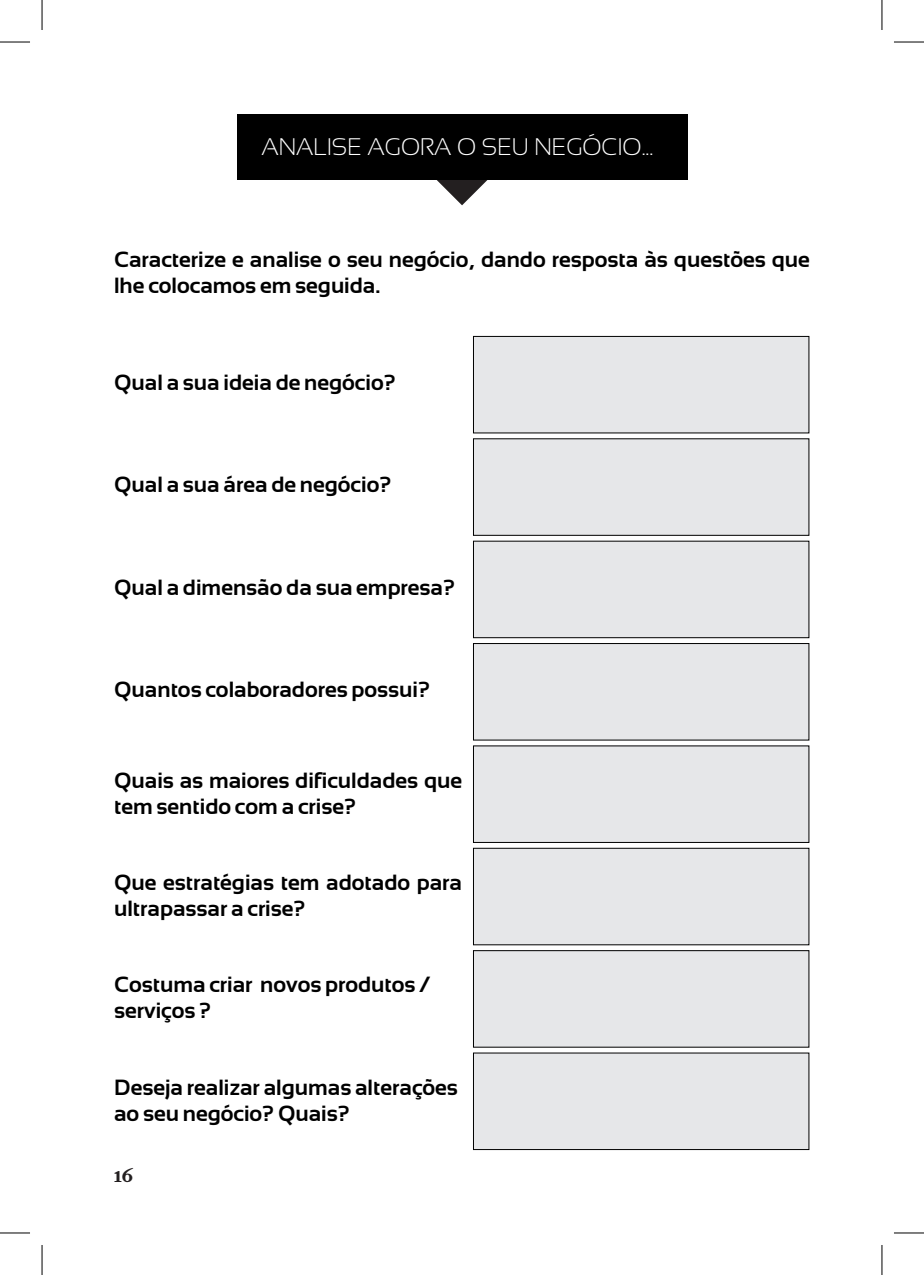
<style>
.page{position:relative;width:924px;height:1275px;background:#fff}
.page>*{position:absolute;margin:0;border:0;box-sizing:border-box;transform-origin:0 0}
.t1{font:300 24px "Sansation";color:#fff}
.t2{font:700 22px/26px "Sansation";color:#000}
.t3{font:20px "Farnham Text Semi";color:#231f20}
</style>
<div class="page">
<svg style="left:430px;top:179px;width:63px;height:26px"></svg>
<div style="left:237px;top:114px;width:450px;height:65px;background:#000"></div>
<div style="left:472px;top:336px;width:337px;height:97px;background:#e6e7e9;border:1px solid #000"></div>
<div style="left:472px;top:643px;width:337px;height:97px;background:#e6e7e9;border:1px solid #000"></div>
<div style="left:472px;top:438px;width:337px;height:98px;background:#e6e7e9;border:1px solid #000"></div>
<div style="left:472px;top:745px;width:337px;height:98px;background:#e6e7e9;border:1px solid #000"></div>
<div style="left:472px;top:950px;width:337px;height:97px;background:#e6e7e9;border:1px solid #000"></div>
<div style="left:472px;top:540px;width:337px;height:98px;background:#e6e7e9;border:1px solid #000"></div>
<div style="left:472px;top:847px;width:337px;height:98px;background:#e6e7e9;border:1px solid #000"></div>
<div style="left:472px;top:1052px;width:337px;height:98px;background:#e6e7e9;border:1px solid #000"></div>
<hr style="left:0;top:42px;width:30px;height:1px;background:#000">
<hr style="left:893px;top:42px;width:30px;height:1px;background:#000">
<hr style="left:0;top:1232px;width:30px;height:1px;background:#000">
<hr style="left:893px;top:1232px;width:30px;height:1px;background:#000">
<hr style="left:42px;top:0;width:1px;height:30px;background:#000">
<hr style="left:42px;top:1245px;width:1px;height:30px;background:#000">
<hr style="left:881px;top:0;width:1px;height:30px;background:#000">
<hr style="left:881px;top:1245px;width:1px;height:30px;background:#000">
<p class="t1" style="left:261px;top:133px;width:402px">ANALISE AGORA O SEU NEGÓCIO...…</p>
<p class="t2" style="left:114px;top:247px;width:697px">Caracterize e analise o seu negócio, dando resposta às questões que lhe colocamos em seguida.</p>
<p class="t2" style="left:114px;top:369px;width:283px">Qual a sua ideia de negócio?</p>
<p class="t2" style="left:114px;top:472px;width:279px">Qual a sua área de negócio?</p>
<p class="t2" style="left:114px;top:574px;width:342px">Qual a dimensão da sua empresa?</p>
<p class="t2" style="left:114px;top:676px;width:317px">Quantos colaboradores possui?</p>
<p class="t2" style="left:114px;top:767px;width:349px">Quais as maiores dificuldades que tem sentido com a crise?</p>
<p class="t2" style="left:114px;top:869px;width:349px">Que estratégias tem adotado para ultrapassar a crise?</p>
<p class="t2" style="left:114px;top:971px;width:318px">Costuma criar novos produtos / serviços ?</p>
<p class="t2" style="left:114px;top:1074px;width:345px">Deseja realizar algumas alterações ao seu negócio? Quais?</p>
<p class="t3" style="left:114px;top:1162px;width:20px">16</p>
</div>
